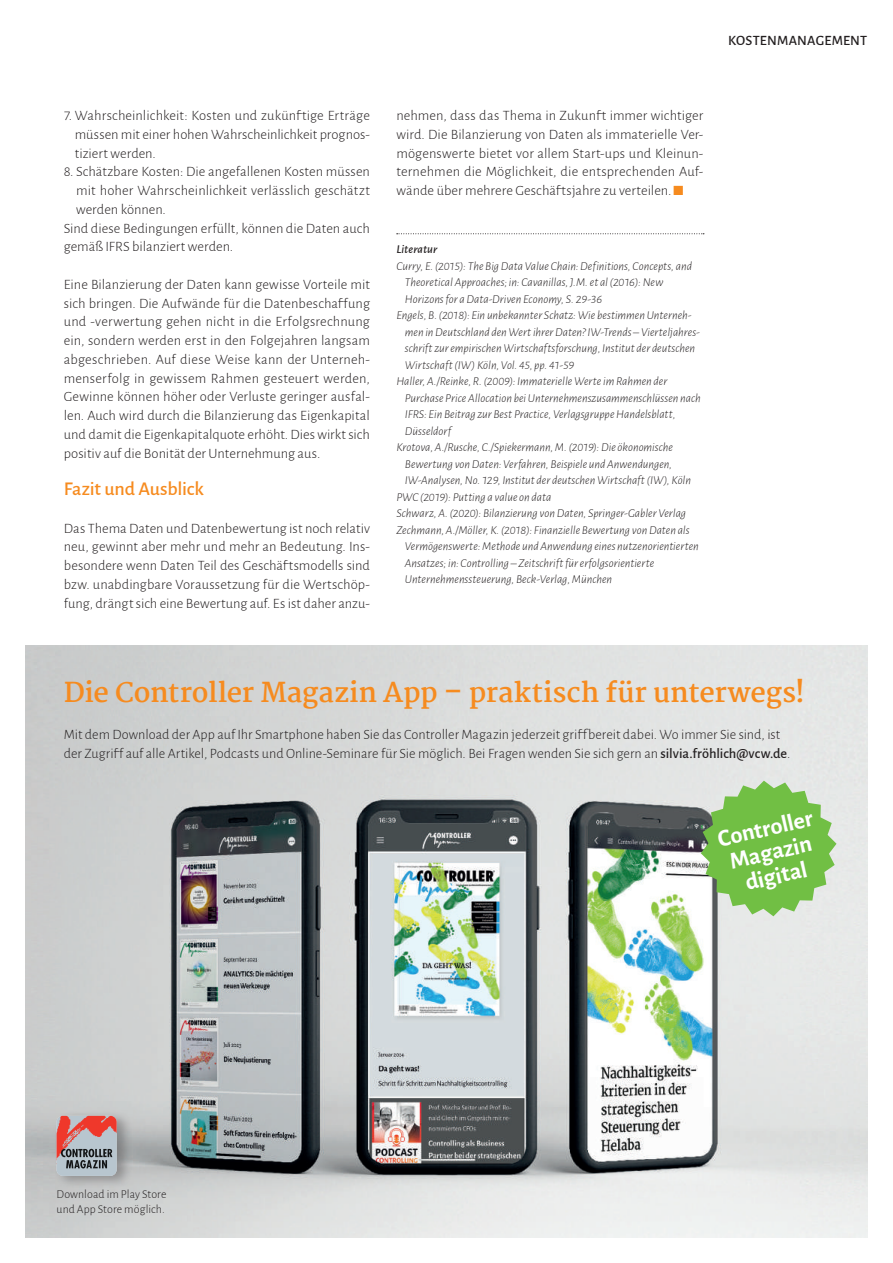
<style>
.page{position:relative;width:893px;height:1263px;background:#fff}
.page>*{position:absolute;margin:0;border:0;box-sizing:border-box;transform-origin:0 0}
.t1{font:700 27px "Martel";letter-spacing:-.005em;color:#f68b1f}
.t2{font:700 24.3px/24.3px "Alegreya Sans";color:#fff;text-align:center}
.t3{font:500 19.5px "Alegreya Sans";letter-spacing:-.01em;color:#f68b1f}
.t4{font:300 14.25px/18.8px "Alegreya Sans";color:#231f20;text-align:justify}
.t5{font:500 14.25px "Alegreya Sans";letter-spacing:.01em;color:#231f20}
.t6{font:italic 300 12px "Alegreya Sans";color:#231f20}
.t7{font:300 12px/15px "Alegreya Sans";letter-spacing:.005em;color:#231f20}
.t8{font:italic 500 12px "Alegreya Sans";letter-spacing:.005em;color:#231f20}
.s1{font-weight:400;color:#f68b1f}
.s2{font-weight:500}
</style>
<div class="page">
<svg style="left:397px;top:233px;width:307px;height:1px"></svg>
<img style="left:26px;top:645px;width:841px;height:592px">
<div style="left:54px;top:1110px;width:79px;height:78px;background:#231f20;opacity:.3"></div>
<svg style="left:57px;top:1116px;width:60px;height:60px;background:#b38a8c"></svg>
<svg style="left:701px;top:781px;width:135px;height:135px;background:#8fc770"></svg>
<p class="t4" style="left:75px;top:106px;width:297px;text-indent:-11px">7. Wahrscheinlichkeit: Kosten und zukünftige Erträge müssen mit einer hohen Wahrscheinlichkeit prognos&shy;tiziert werden.</p>
<p class="t4" style="left:64px;top:162px;width:308px">8. Schätzbare Kosten: Die angefallenen Kosten müssen</p>
<p class="t4" style="left:76px;top:181px;width:295px">mit hoher Wahrscheinlichkeit verlässlich geschätzt</p>
<p class="t4" style="left:76px;top:199px;width:91px">werden können.</p>
<p class="t4" style="left:64px;top:218px;width:308px">Sind diese Bedingungen erfüllt, können die Daten auch</p>
<p class="t4" style="left:64px;top:237px;width:171px">gemäß IFRS bilanziert werden.</p>
<p class="t4" style="left:64px;top:274px;width:308px">Eine Bilanzierung der Daten kann gewisse Vorteile mit sich bringen. Die Aufwände für die Datenbeschaffung und -verwertung gehen nicht in die Erfolgsrechnung ein, sondern werden erst in den Folgejahren langsam abgeschrieben. Auf diese Weise kann der Unterneh&shy;menserfolg in gewissem Rahmen gesteuert werden, Gewinne können höher oder Verluste geringer ausfal&shy;len. Auch wird durch die Bilanzierung das Eigenkapital und damit die Eigenkapitalquote erhöht. Dies wirkt sich positiv auf die Bonität der Unternehmung aus.</p>
<h3 class="t3" style="left:64px;top:475px;width:142px">Fazit und Ausblick</h3>
<p class="t4" style="left:64px;top:518px;width:308px">Das Thema Daten und Datenbewertung ist noch relativ neu, gewinnt aber mehr und mehr an Bedeutung. Ins&shy;besondere wenn Daten Teil des Geschäftsmodells sind bzw. unabdingbare Voraussetzung für die Wertschöp&shy;fung, drängt sich eine Bewertung auf. Es ist daher anzu-</p>
<p class="t4" style="left:396px;top:106px;width:309px">nehmen, dass das Thema in Zukunft immer wichtiger wird. Die Bilanzierung von Daten als immaterielle Ver&shy;mögenswerte bietet vor allem Start-ups und Kleinun&shy;ternehmen die Möglichkeit, die entsprechenden Auf&shy;wände über mehrere Geschäftsjahre zu verteilen. <span class="s1">⬛</span></p>
<p class="t8" style="left:396px;top:241px;width:42px">Literatur</p>
<p class="t6" style="left:396px;top:258px;width:297px">Curry, E. (2015): The Big Data Value Chain: Definitions, Concepts, and</p>
<p class="t6" style="left:405px;top:275px;width:260px">Theoretical Approaches; in: Cavanillas, J.M. et al (2016): New</p>
<p class="t6" style="left:405px;top:291px;width:199px">Horizons for a Data-Driven Economy, S. 29-36</p>
<p class="t6" style="left:396px;top:308px;width:297px">Engels, B. (2018): Ein unbekannter Schatz: Wie bestimmen Unterneh-</p>
<p class="t6" style="left:405px;top:324px;width:297px">men in Deutschland den Wert ihrer Daten? IW-Trends – Vierteljahres-</p>
<p class="t6" style="left:405px;top:341px;width:292px">schrift zur empirischen Wirtschaftsforschung, Institut der deutschen</p>
<p class="t6" style="left:405px;top:357px;width:171px">Wirtschaft (IW) Köln, Vol. 45, pp. 41-59</p>
<p class="t6" style="left:396px;top:374px;width:272px">Haller, A./Reinke, R. (2009): Immaterielle Werte im Rahmen der</p>
<p class="t6" style="left:405px;top:390px;width:298px">Purchase Price Allocation bei Unternehmenszusammenschlüssen nach</p>
<p class="t6" style="left:405px;top:407px;width:272px">IFRS: Ein Beitrag zur Best Practice, Verlagsgruppe Handelsblatt,</p>
<p class="t6" style="left:405px;top:423px;width:48px">Düsseldorf</p>
<p class="t6" style="left:396px;top:440px;width:278px">Krotova, A./Rusche, C./Spiekermann, M. (2019): Die ökonomische</p>
<p class="t6" style="left:405px;top:456px;width:269px">Bewertung von Daten: Verfahren, Beispiele und Anwendungen,</p>
<p class="t6" style="left:405px;top:473px;width:288px">IW-Analysen, No. 129, Institut der deutschen Wirtschaft (IW), Köln</p>
<p class="t6" style="left:396px;top:489px;width:157px">PWC (2019): Putting a value on data</p>
<p class="t6" style="left:396px;top:506px;width:291px">Schwarz, A. (2020): Bilanzierung von Daten, Springer-Gabler Verlag</p>
<p class="t6" style="left:396px;top:522px;width:295px">Zechmann, A./Möller, K. (2018): Finanzielle Bewertung von Daten als</p>
<p class="t6" style="left:405px;top:539px;width:295px">Vermögenswerte: Methode und Anwendung eines nutzenorientierten</p>
<p class="t6" style="left:405px;top:555px;width:251px">Ansatzes; in: Controlling – Zeitschrift für erfolgsorientierte</p>
<p class="t6" style="left:405px;top:572px;width:209px">Unternehmenssteuerung, Beck-Verlag, München</p>
<p class="t5" style="left:728px;top:31px;width:141px">KOSTENMANAGEMENT</p>
<h1 class="t1" style="left:64px;top:677px;width:743px">Die Controller Magazin App – praktisch für unterwegs!</h1>
<p class="t4" style="left:64px;top:725px;width:728px">Mit dem Download der App auf Ihr Smartphone haben Sie das Controller Magazin jederzeit griffbereit dabei. Wo immer Sie sind, ist der Zugriff auf alle Artikel, Podcasts und Online-Seminare für Sie möglich. Bei Fragen wenden Sie sich gern an <span class="s2">silvia.fröhlich@vcw.de</span>.</p>
<p class="t7" style="left:57px;top:1186px;width:111px">Download im Play Store und App Store möglich.</p>
<h2 class="t2" style="left:715px;top:826px;width:99px;rotate:-13deg">Controller<br>Magazin digital</h2>
</div>
